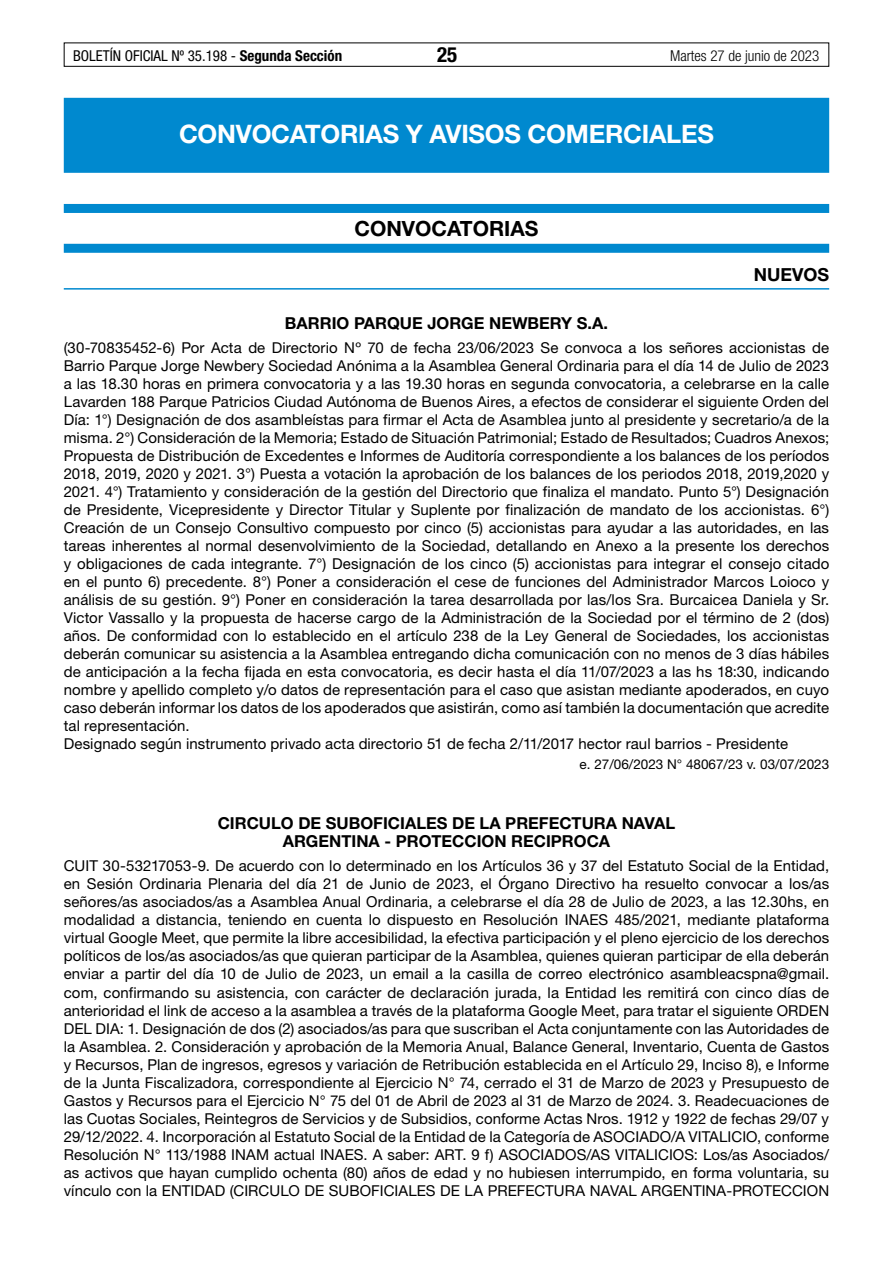
<style>
.page{position:relative;width:893px;height:1263px;background:#fff}
.page>*{position:absolute;margin:0;border:0;box-sizing:border-box;transform-origin:0 0}
.t1{font:700 25.5px "Helvetica Neue LT Std";letter-spacing:-.01em;color:#fff}
.t2{font:700 21px "Helvetica Neue LT Std";color:#000}
.t3{font:700 condensed 21px "Helvetica Neue LT Std";color:#000}
.t4{font:700 18px "Helvetica Neue LT Std";color:#000}
.t5{font:700 16.5px/18px "Helvetica Neue LT Std";color:#000;text-align:center}
.t6{font:15px/18px "Helvetica Neue LT Std";letter-spacing:.005em;color:#000}
.t7{font:condensed 15px "Helvetica Neue LT Std";color:#000}
.t8{font:300 condensed 15px "Helvetica Neue LT Std";color:#000}
.t9{font:13.5px "Helvetica Neue LT Std";color:#000}
.s1{font-weight:700}
</style>
<div class="page">
<div style="left:64px;top:43px;width:765px;height:24px;border:1px solid #000"></div>
<div style="left:64px;top:98px;width:765px;height:75px;background:#0089cf"></div>
<div style="left:64px;top:204px;width:765px;height:9px;background:#0089cf"></div>
<div style="left:64px;top:244px;width:765px;height:9px;background:#0089cf"></div>
<hr style="left:64px;top:288px;width:765px;height:2px;background:#0089cf">
<p class="t7" style="left:73px;top:47px;width:271px">BOLETÍN OFICIAL Nº 35.198 - <span class="s1">Segunda Sección</span></p>
<h2 class="t3" style="left:437px;top:42px;width:22px">25</h2>
<p class="t8" style="left:670px;top:47px;width:151px">Martes 27 de junio de 2023</p>
<h1 class="t1" style="left:179px;top:118px;width:536px">CONVOCATORIAS Y AVISOS COMERCIALES</h1>
<h2 class="t2" style="left:354px;top:216px;width:185px">CONVOCATORIAS</h2>
<p class="t4" style="left:754px;top:263px;width:77px">NUEVOS</p>
<p class="t5" style="left:285px;top:313px;width:324px">BARRIO PARQUE JORGE NEWBERY S.A.</p>
<p class="t6" style="left:64px;top:338px;width:767px">(30-70835452-6) Por Acta de Directorio Nº 70 de fecha 23/06/2023 Se convoca a los señores accionistas de Barrio Parque Jorge Newbery Sociedad Anónima a la Asamblea General Ordinaria para el día 14 de Julio de 2023 a las 18.30 horas en primera convocatoria y a las 19.30 horas en segunda convocatoria, a celebrarse en la calle Lavarden 188 Parque Patricios Ciudad Autónoma de Buenos Aires, a efectos de considerar el siguiente Orden del Día: 1°) Designación de dos asambleístas para firmar el Acta de Asamblea junto al presidente y secretario/a de la misma. 2°) Consideración de la Memoria; Estado de Situación Patrimonial; Estado de Resultados; Cuadros Anexos; Propuesta de Distribución de Excedentes e Informes de Auditoría correspondiente a los balances de los períodos 2018, 2019, 2020 y 2021. 3°) Puesta a votación la aprobación de los balances de los periodos 2018, 2019,2020 y 2021. 4°) Tratamiento y consideración de la gestión del Directorio que finaliza el mandato. Punto 5°) Designación de Presidente, Vicepresidente y Director Titular y Suplente por finalización de mandato de los accionistas. 6°)<br>Creación de un Consejo Consultivo compuesto por cinco (5) accionistas para ayudar a las autoridades, en las tareas inherentes al normal desenvolvimiento de la Sociedad, detallando en Anexo a la presente los derechos y obligaciones de cada integrante. 7°) Designación de los cinco (5) accionistas para integrar el consejo citado en el punto 6) precedente. 8°) Poner a consideración el cese de funciones del Administrador Marcos Loioco y análisis de su gestión. 9°) Poner en consideración la tarea desarrollada por las/los Sra. Burcaicea Daniela y Sr.<br>Victor Vassallo y la propuesta de hacerse cargo de la Administración de la Sociedad por el término de 2 (dos) años. De conformidad con lo establecido en el artículo 238 de la Ley General de Sociedades, los accionistas deberán comunicar su asistencia a la Asamblea entregando dicha comunicación con no menos de 3 días hábiles de anticipación a la fecha fijada en esta convocatoria, es decir hasta el día 11/07/2023 a las hs 18:30, indicando nombre y apellido completo y/o datos de representación para el caso que asistan mediante apoderados, en cuyo caso deberán informar los datos de los apoderados que asistirán, como así también la documentación que acredite tal representación.<br>Designado según instrumento privado acta directorio 51 de fecha 2/11/2017 hector raul barrios - Presidente</p>
<p class="t9" style="left:580px;top:756px;width:251px">e. 27/06/2023 N° 48067/23 v. 03/07/2023</p>
<p class="t5" style="left:218px;top:814px;width:459px">CIRCULO DE SUBOFICIALES DE LA PREFECTURA NAVAL<br>ARGENTINA - PROTECCION RECIPROCA</p>
<p class="t6" style="left:64px;top:857px;width:767px;text-align:justify">CUIT 30-53217053-9. De acuerdo con lo determinado en los Artículos 36 y 37 del Estatuto Social de la Entidad, en Sesión Ordinaria Plenaria del día 21 de Junio de 2023, el Órgano Directivo ha resuelto convocar a los/as señores/as asociados/as a Asamblea Anual Ordinaria, a celebrarse el día 28 de Julio de 2023, a las 12.30hs, en modalidad a distancia, teniendo en cuenta lo dispuesto en Resolución INAES 485/2021, mediante plataforma virtual Google Meet, que permite la libre accesibilidad, la efectiva participación y el pleno ejercicio de los derechos políticos de los/as asociados/as que quieran participar de la Asamblea, quienes quieran participar de ella deberán enviar a partir del día 10 de Julio de 2023, un email a la casilla de correo electrónico asambleacspna@gmail. com, confirmando su asistencia, con carácter de declaración jurada, la Entidad les remitirá con cinco días de anterioridad el link de acceso a la asamblea a través de la plataforma Google Meet, para tratar el siguiente ORDEN DEL DIA: 1. Designación de dos (2) asociados/as para que suscriban el Acta conjuntamente con las Autoridades de la Asamblea. 2. Consideración y aprobación de la Memoria Anual, Balance General, Inventario, Cuenta de Gastos y Recursos, Plan de ingresos, egresos y variación de Retribución establecida en el Artículo 29, Inciso 8), e Informe de la Junta Fiscalizadora, correspondiente al Ejercicio N° 74, cerrado el 31 de Marzo de 2023 y Presupuesto de Gastos y Recursos para el Ejercicio N° 75 del 01 de Abril de 2023 al 31 de Marzo de 2024. 3. Readecuaciones de las Cuotas Sociales, Reintegros de Servicios y de Subsidios, conforme Actas Nros. 1912 y 1922 de fechas 29/07 y 29/12/2022. 4. Incorporación al Estatuto Social de la Entidad de la Categoría de ASOCIADO/A VITALICIO, conforme Resolución N° 113/1988 INAM actual INAES. A saber: ART. 9 f) ASOCIADOS/AS VITALICIOS: Los/as Asociados/ as activos que hayan cumplido ochenta (80) años de edad y no hubiesen interrumpido, en forma voluntaria, su vínculo con la ENTIDAD (CIRCULO DE SUBOFICIALES DE LA PREFECTURA NAVAL ARGENTINA-PROTECCION</p>
</div>
